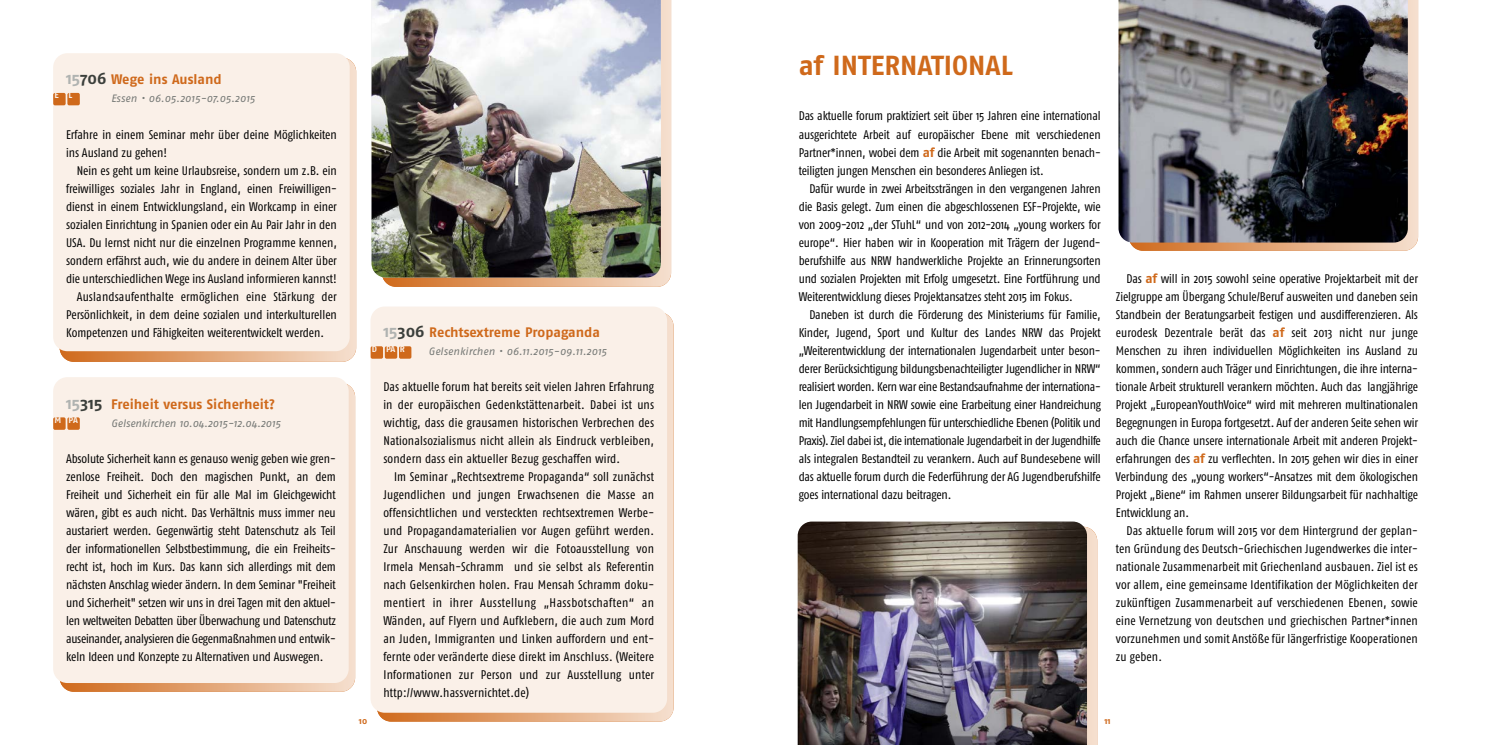
<style>
.page{position:relative;width:1489px;height:745px;background:#fff}
.page>*{position:absolute;margin:0;border:0;box-sizing:border-box;transform-origin:0 0}
.t1{font:700 27.5px "Fago OT";color:#cf691b}
.t2{font:700 13.75px "Fago OT";letter-spacing:-.005em;color:#cf691b}
.t3{font:condensed 12.5px/18px "Fago OT";letter-spacing:-.005em;color:#000;text-align:justify}
.t4{font:condensed 12.5px "Fago OT";letter-spacing:.015em;color:#000}
.t5{font:italic 10.62px "Fago OT";color:#767976}
.t6{font:700 8.75px "Fago OT";color:#faf0e8}
.t7{font:700 8.75px "Fago OT";color:#cf691b}
.s1{font-size:16.25px;color:#b0b3b1}
.s2{font-size:16.25px;color:#3b3f3b}
.s3{font-weight:700;font-stretch:normal;font-size:13.12px;color:#cf691b}
</style>
<div class="page">
<div style="left:60px;top:58px;width:296px;height:303px;background:linear-gradient(to right,#d06a1c,#f5dfce);border-radius:14px"></div>
<div style="left:53px;top:53px;width:297px;height:298px;background:#faf0e8;border-radius:14px"></div>
<svg style="left:377px;top:312px;width:296px;height:409px;background:#ecc3a4"></svg>
<div style="left:370px;top:306px;width:297px;height:406px;background:#faf0e8;border-radius:14px"></div>
<svg style="left:382px;top:0;width:289px;height:287px;background:#e7bfa0"></svg>
<svg style="left:60px;top:382px;width:295px;height:309px;background:#ebc1a1"></svg>
<div style="left:53px;top:377px;width:296px;height:305px;background:#faf0e8;border-radius:14px"></div>
<img style="left:371px;top:0;width:290px;height:277px">
<svg style="left:1129px;top:0;width:288px;height:250px;background:#dfb89b"></svg>
<img style="left:1118px;top:0;width:289px;height:242px">
<svg style="left:1086px;top:527px;width:11px;height:217px;background:#e4cebe"></svg>
<img style="left:797px;top:521px;width:289px;height:223px">
<div style="left:53px;top:417px;width:13px;height:12px;background:#cf691b;border-radius:2px"></div>
<div style="left:67px;top:417px;width:13px;height:12px;background:#cf691b;border-radius:2px"></div>
<div style="left:370px;top:346px;width:13px;height:12px;background:#cf691b;border-radius:2px"></div>
<div style="left:385px;top:346px;width:12px;height:12px;background:#cf691b;border-radius:2px"></div>
<div style="left:399px;top:346px;width:12px;height:12px;background:#cf691b;border-radius:2px"></div>
<div style="left:53px;top:93px;width:13px;height:12px;background:#cf691b;border-radius:2px"></div>
<div style="left:67px;top:93px;width:13px;height:12px;background:#cf691b;border-radius:2px"></div>
<p class="t2" style="left:66px;top:74px;width:157px"><span class="s1">15</span><span class="s2">706</span> Wege ins Ausland</p>
<p class="t5" style="left:111px;top:95px;width:146px">Essen • 06.05.2015-07.05.2015</p>
<p class="t3" style="left:66px;top:126px;width:272px">Erfahre in einem Seminar mehr über deine Möglichkeiten ins Ausland zu gehen!</p>
<p class="t3" style="left:77px;top:162px;width:262px">Nein es geht um keine Urlaubsreise, sondern um z.B. ein</p>
<p class="t3" style="left:66px;top:180px;width:272px">freiwilliges soziales Jahr in England, einen Freiwilligen -</p>
<p class="t3" style="left:66px;top:198px;width:272px">dienst in einem Entwicklungsland, ein Workcamp in einer</p>
<p class="t3" style="left:66px;top:216px;width:272px">sozialen Einrichtung in Spanien oder ein Au Pair Jahr in den</p>
<p class="t3" style="left:66px;top:234px;width:272px">USA. Du lernst nicht nur die einzelnen Programme kennen,</p>
<p class="t3" style="left:66px;top:252px;width:272px">sondern erfährst auch, wie du andere in deinem Alter über</p>
<p class="t3" style="left:66px;top:270px;width:272px">die unterschiedlichen Wege ins Ausland informieren kannst!</p>
<p class="t4" style="left:77px;top:291px;width:262px">Auslandsaufenthalte ermöglichen eine Stärkung der</p>
<p class="t3" style="left:66px;top:306px;width:272px">Persönlichkeit, in dem deine sozialen und interkulturellen</p>
<p class="t3" style="left:66px;top:324px;width:259px">Kompetenzen und Fähigkeiten weiterentwickelt werden.</p>
<p class="t2" style="left:383px;top:326px;width:218px"><span class="s1">15</span><span class="s2">306</span> Rechtsextreme Propaganda</p>
<p class="t5" style="left:428px;top:347px;width:180px">Gelsenkirchen • 06.11.2015-09.11.2015</p>
<p class="t3" style="left:383px;top:378px;width:272px">Das aktuelle forum hat bereits seit vielen Jahren Erfahrung in der europäischen Gedenkstättenarbeit. Dabei ist uns wichtig, dass die grausamen historischen Verbrechen des Nationalsozialismus nicht allein als Eindruck verbleiben, sondern dass ein aktueller Bezug geschaffen wird.</p>
<p class="t3" style="left:383px;top:468px;width:272px;text-indent:11px">Im Seminar „Rechtsextreme Propaganda“ soll zunächst Jugendlichen und jungen Erwachsenen die Masse an offensichtlichen und versteckten rechtsextremen Werbe&shy;und Propagandamaterialien vor Augen geführt werden.<br>Zur Anschauung werden wir die Fotoausstellung von Irmela Mensah-Schramm und sie selbst als Referentin nach Gelsenkirchen holen. Frau Mensah Schramm doku&shy;mentiert in ihrer Ausstellung „Hassbotschaften“ an Wänden, auf Flyern und Aufklebern, die auch zum Mord an Juden, Immigranten und Linken auffordern und ent&shy;fernte oder veränderte diese direkt im Anschluss. (Weitere Informationen zur Person und zur Ausstellung unter http://www.hassvernichtet.de)</p>
<p class="t6" style="left:54px;top:92px;width:20px">E L</p>
<p class="t6" style="left:372px;top:345px;width:34px">D PAR</p>
<p class="t2" style="left:66px;top:398px;width:211px"><span class="s1">15</span><span class="s2">315</span> Freiheit versus Sicherheit?</p>
<p class="t5" style="left:111px;top:419px;width:171px">Gelsenkirchen 10.04.2015-12.04.2015</p>
<p class="t3" style="left:66px;top:450px;width:271px">Absolute Sicherheit kann es genauso wenig geben wie gren&shy;zenlose Freiheit. Doch den magischen Punkt, an dem Freiheit und Sicherheit ein für alle Mal im Gleichgewicht wären, gibt es auch nicht. Das Verhältnis muss immer neu austariert werden. Gegenwärtig steht Datenschutz als Teil der informationellen Selbstbestimmung, die ein Freiheits - recht ist, hoch im Kurs. Das kann sich allerdings mit dem nächsten Anschlag wieder ändern. In dem Seminar "Freiheit und Sicherheit" setzen wir uns in drei Tagen mit den aktuel&shy;len weltweiten Debatten über Überwachung und Datenschutz auseinander, analysieren die Gegenmaßnahmen und entwik&shy;keln Ideen und Konzepte zu Alternativen und Auswegen.</p>
<p class="t6" style="left:54px;top:416px;width:25px">M PA</p>
<h1 class="t1" style="left:798px;top:55px;width:216px">af INTERNATIONAL</h1>
<p class="t3" style="left:798px;top:108px;width:303px">Das aktuelle forum praktiziert seit über 15 Jahren eine international ausgerichtete Arbeit auf europäischer Ebene mit verschiedenen Partner*innen, wobei dem <span class="s3">af</span> die Arbeit mit sogenannten benach&shy;teiligten jungen Menschen ein besonderes Anliegen ist.</p>
<p class="t3" style="left:798px;top:180px;width:303px;text-indent:11px">Dafür wurde in zwei Arbeitssträngen in den vergangenen Jahren die Basis gelegt. Zum einen die abgeschlossenen ESF-Projekte, wie von 2009-2012 „der STuhL“ und von 2012-2014 „young workers for europe“. Hier haben wir in Kooperation mit Trägern der Jugend - berufshilfe aus NRW handwerkliche Projekte an Erinnerungsorten und sozialen Projekten mit Erfolg umgesetzt. Eine Fortführung und Weiterentwicklung dieses Projektansatzes steht 2015 im Fokus.</p>
<p class="t3" style="left:798px;top:306px;width:304px;text-indent:11px">Daneben ist durch die Förderung des Ministeriums für Familie, Kinder, Jugend, Sport und Kultur des Landes NRW das Projekt „Weiterentwicklung der internationalen Jugendarbeit unter beson&shy;derer Berücksichtigung bildungsbenachteiligter Jugendlicher in NRW“ realisiert worden. Kern war eine Bestandsaufnahme der internationa&shy;len Jugendarbeit in NRW sowie eine Erarbeitung einer Handreichung mit Handlungsempfehlungen für unterschiedliche Ebenen (Politik und Praxis). Ziel dabei ist, die internationale Jugend arbeit in der Jugendhilfe als integralen Bestandteil zu verankern. Auch auf Bundesebene will das aktuelle forum durch die Federführung der AG Jugendberufshilfe goes international dazu beitragen.</p>
<p class="t3" style="left:1115px;top:270px;width:304px;text-indent:11px">Das <span class="s3">af</span> will in 2015 sowohl seine operative Projektarbeit mit der Zielgruppe am Übergang Schule/Beruf ausweiten und daneben sein Standbein der Beratungsarbeit festigen und ausdifferenzieren. Als eurodesk Dezentrale berät das <span class="s3">af</span> seit 2013 nicht nur junge Menschen zu ihren individuellen Möglichkeiten ins Ausland zu kommen, sondern auch Träger und Einrichtungen, die ihre interna&shy;tionale Arbeit strukturell verankern möchten. Auch das langjährige Projekt „EuropeanYouthVoice“ wird mit mehreren multinationalen Begegnungen in Europa fortgesetzt. Auf der anderen Seite sehen wir auch die Chance unsere internationale Arbeit mit anderen Projekt - erfahrungen des <span class="s3">af</span> zu verflechten. In 2015 gehen wir dies in einer Verbindung des „young workers“-Ansatzes mit dem ökologischen Projekt „Biene“ im Rahmen unserer Bildungsarbeit für nachhaltige Entwicklung an.</p>
<p class="t3" style="left:1115px;top:522px;width:303px;text-indent:11px">Das aktuelle forum will 2015 vor dem Hintergrund der geplan&shy;ten Gründung des Deutsch-Griechischen Jugendwerkes die inter&shy;nationale Zusammenarbeit mit Griechenland ausbauen. Ziel ist es vor allem, eine gemeinsame Identifikation der Möglichkeiten der zukünftigen Zusammenarbeit auf verschiedenen Ebenen, sowie eine Vernetzung von deutschen und griechischen Partner*innen vorzunehmen und somit Anstöße für längerfristige Kooperationen zu geben.</p>
<p class="t7" style="left:359px;top:716px;width:10px">10</p>
<p class="t7" style="left:1104px;top:716px;width:8px">11</p>
</div>
